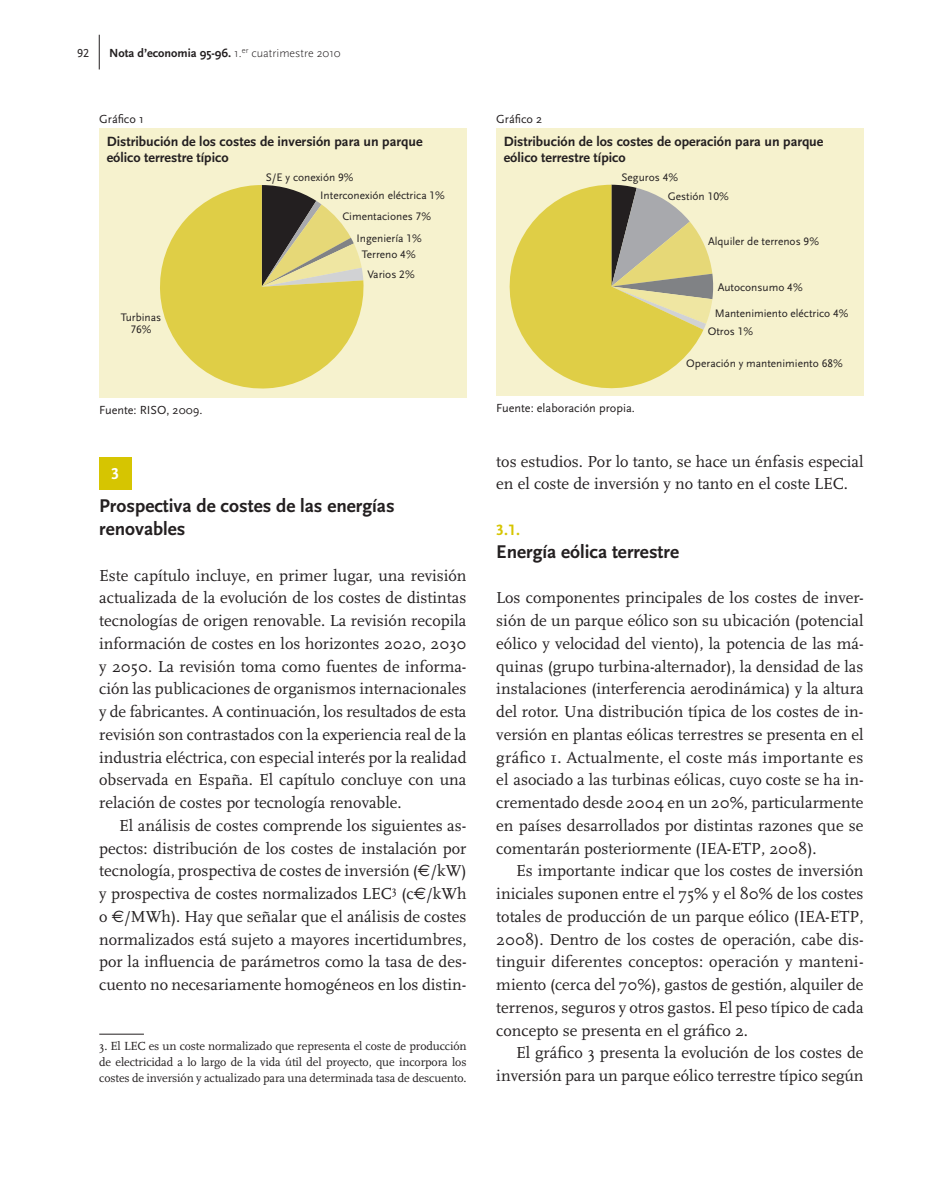
<style>
.page{position:relative;width:943px;height:1191px;background:#fff}
.page>*{position:absolute;margin:0;border:0;box-sizing:border-box;transform-origin:0 0}
.t1{font:700 19.25px/22.8px "Scala Sans";color:#231f20}
.t2{font:16.62px/22.8px "Scala";color:#231f20;text-align:justify}
.t3{font:700 16.62px "Scala Sans Caps";color:#fff}
.t4{font:700 15.75px "Scala Sans Caps";color:#d6c501}
.t5{font:700 14px/15.8px "Scala Sans";color:#231f20}
.t6{font:12.25px/15.8px "Scala";letter-spacing:-.01em;color:#231f20;text-align:justify}
.t7{font:12.25px "Scala Sans";color:#231f20}
.t8{font:700 12.25px "Scala Sans";color:#231f20}
.t9{font:12.25px "Scala Sans Caps";color:#231f20}
.t10{font:11.38px/18.6px "Scala Sans";color:#231f20}
.t11{font:11.38px "Scala Sans Caps";color:#231f20}
.s1{font-weight:300}
.s2{font-family:"Scala Sans Caps"}
.s3{font-family:"Euro Sans Std"}
</style>
<div class="page">
<hr style="left:99px;top:35px;width:1px;height:34px;background:#231f20">
<div style="left:99px;top:457px;width:32px;height:32px;background:#d6c501"></div>
<hr style="left:99px;top:1033px;width:45px;height:1px;background:#231f20">
<div style="left:496px;top:128px;width:367px;height:268px;background:#f6f2ce"></div>
<svg style="left:509px;top:185px;width:204px;height:203px"></svg>
<div style="left:99px;top:128px;width:367px;height:269px;background:#f6f2ce"></div>
<svg style="left:160px;top:185px;width:204px;height:204px"></svg>
<p class="t9" style="left:77px;top:46px;width:14px">92</p>
<p class="t8" style="left:109px;top:46px;width:233px">Nota d’economia 95-96. <span class="s1">1.</span><sup>er</sup> <span class="s1">cuatrimestre 2010</span></p>
<p class="t7" style="left:99px;top:113px;width:46px">Gráfico 1</p>
<p class="t5" style="left:107px;top:134px;width:317px">Distribución de los costes de inversión para un parque eólico terrestre típico</p>
<p class="t10" style="left:320px;top:168px;width:126px;text-indent:-54px">S/E y conexión <span class="s2">9%<br></span>Interconexión eléctrica <span class="s2">1%</span></p>
<p class="t10" style="left:342px;top:208px;width:90px">Cimentaciones <span class="s2">7%</span></p>
<p class="t10" style="left:121px;top:308px;width:42px">Turbinas</p>
<p class="t11" style="left:130px;top:323px;width:23px">76%</p>
<p class="t7" style="left:99px;top:403px;width:105px">Fuente: RISO, 2009.</p>
<p class="t10" style="left:356px;top:230px;width:67px;line-height:16.3px;text-align:center">Ingeniería <span class="s2">1%<br></span>Terreno <span class="s2">4%</span></p>
<p class="t10" style="left:367px;top:266px;width:49px">Varios <span class="s2">2%</span></p>
<p class="t3" style="left:111px;top:465px;width:10px">3</p>
<p class="t1" style="left:99px;top:495px;width:297px">Prospectiva de costes de las energías renovables</p>
<p class="t2" style="left:99px;top:564px;width:369px">Este capítulo incluye, en primer lugar, una revisión actualizada de la evolución de los costes de distintas tecnologías de origen renovable. La revisión recopila información de costes en los horizontes 2020, 2030 y 2050. La revisión toma como fuentes de informa&shy;ción las publicaciones de organismos internacionales y de fabricantes. A continuación, los resultados de esta revisión son contrastados con la experiencia real de la industria eléctrica, con especial interés por la realidad observada en España. El capítulo concluye con una relación de costes por tecnología renovable.</p>
<p class="t2" style="left:99px;top:814px;width:369px;text-indent:20px">El análisis de costes comprende los siguientes as&shy;pectos: distribución de los costes de instalación por tecnología, prospectiva de costes de inversión (<span class="s3">€</span>/kW) y prospectiva de costes normalizados LEC<sup>3</sup> (c<span class="s3">€</span>/kWh o <span class="s3">€</span>/MWh). Hay que señalar que el análisis de costes normalizados está sujeto a mayores incertidumbres, por la influencia de parámetros como la tasa de des&shy;cuento no necesariamente homogéneos en los distin-</p>
<p class="t6" style="left:99px;top:1038px;width:369px">3. El LEC es un coste normalizado que representa el coste de producción de electricidad a lo largo de la vida útil del proyecto, que incorpora los costes de inversión y actualizado para una determinada tasa de descuento.</p>
<p class="t7" style="left:496px;top:113px;width:47px">Gráfico 2</p>
<p class="t5" style="left:504px;top:134px;width:321px">Distribución de los costes de operación para un parque eólico terrestre típico</p>
<p class="t10" style="left:667px;top:168px;width:62px;text-indent:-46px">Seguros <span class="s2">4%<br></span>Gestión <span class="s2">10%</span></p>
<p class="t10" style="left:708px;top:233px;width:112px">Alquiler de terrenos <span class="s2">9%</span></p>
<p class="t7" style="left:496px;top:402px;width:140px">Fuente: elaboración propia.</p>
<p class="t10" style="left:717px;top:278px;width:86px">Autoconsumo <span class="s2">4%</span></p>
<p class="t10" style="left:707px;top:304px;width:142px;text-indent:7px">Mantenimiento eléctrico <span class="s2">4%<br></span>Otros <span class="s2">1%</span></p>
<p class="t10" style="left:686px;top:355px;width:158px">Operación y mantenimiento <span class="s2">68%</span></p>
<p class="t2" style="left:496px;top:450px;width:369px">tos estudios. Por lo tanto, se hace un énfasis especial en el coste de inversión y no tanto en el coste LEC.</p>
<p class="t4" style="left:496px;top:521px;width:25px">3.1.</p>
<p class="t1" style="left:496px;top:540px;width:184px">Energía eólica terrestre</p>
<p class="t2" style="left:496px;top:587px;width:369px">Los componentes principales de los costes de inver&shy;sión de un parque eólico son su ubicación (potencial eólico y velocidad del viento), la potencia de las má&shy;quinas (grupo turbina-alternador), la densidad de las instalaciones (interferencia aerodinámica) y la altura del rotor. Una distribución típica de los costes de in&shy;versión en plantas eólicas terrestres se presenta en el gráfico 1. Actualmente, el coste más importante es el asociado a las turbinas eólicas, cuyo coste se ha in&shy;crementado desde 2004 en un 20%, particularmente en países desarrollados por distintas razones que se comentarán posteriormente (IEA-ETP, 2008).</p>
<p class="t2" style="left:496px;top:859px;width:369px;text-indent:20px">Es importante indicar que los costes de inversión iniciales suponen entre el 75% y el 80% de los costes totales de producción de un parque eólico (IEA-ETP, 2008). Dentro de los costes de operación, cabe dis&shy;tinguir diferentes conceptos: operación y manteni&shy;miento (cerca del 70%), gastos de gestión, alquiler de terrenos, seguros y otros gastos. El peso típico de cada concepto se presenta en el gráfico 2.</p>
<p class="t2" style="left:496px;top:1041px;width:369px;text-align:right">El gráfico 3 presenta la evolución de los costes de inversión para un parque eólico terrestre típico según</p>
</div>
